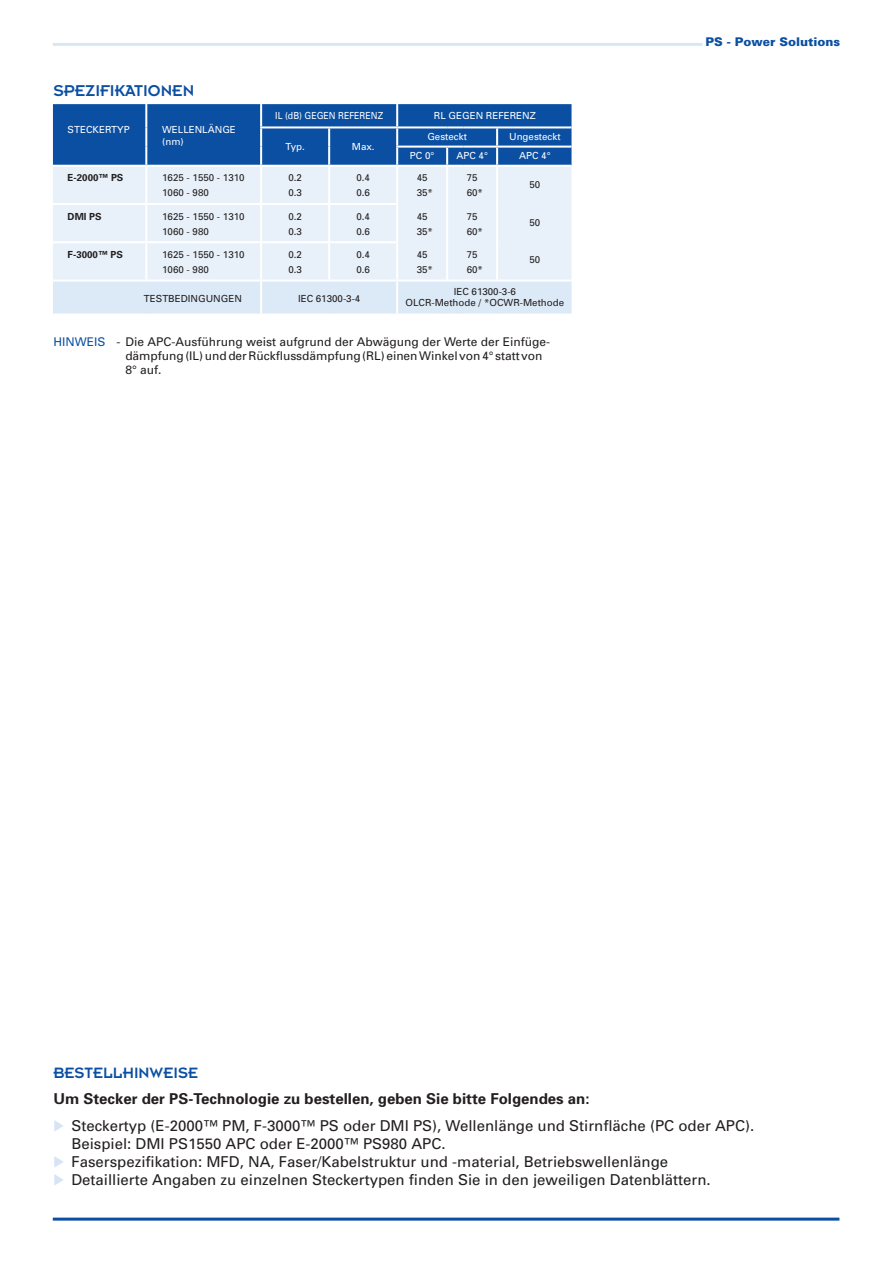
<style>
.page{position:relative;width:893px;height:1263px;background:#fff}
.page>*{position:absolute;margin:0;border:0;box-sizing:border-box;transform-origin:0 0}
.t1{font:17.25px "Insignia";color:#0a4fa2}
.t2{font:16.5px "Insignia";color:#0a4fa2}
.t3{font:15px/18px "Univers";color:#231f20}
.t4{font:700 15px "Univers";color:#231f20}
.t5{font:12px/14.2px "Univers";color:#231f20}
.t6{font:900 12px "Univers";color:#0a4fa2}
.t7{font:9.75px/15px "Univers";color:#231f20}
.t8{font:9.75px/11.7px "Univers";color:#fff}
.t9{font:700 9.75px "Univers";color:#231f20}
.t10{font:9.75px "Univers";color:#fff;scale:.9 1}
.s1{color:#0a4fa2}
</style>
<div class="page">
<hr style="left:53px;top:43px;width:649px;height:3px;background:#d8e7f5">
<hr style="left:53px;top:1217px;width:786px;height:3px;background:#0a4fa2">
<div style="left:54px;top:167px;width:518px;height:113px;background:#e8f1f9"></div>
<hr style="left:145px;top:167px;width:2px;height:36px;background:#fff">
<hr style="left:260px;top:167px;width:2px;height:36px;background:#fff">
<hr style="left:328px;top:167px;width:2px;height:36px;background:#fff">
<hr style="left:396px;top:167px;width:2px;height:36px;background:#fff">
<svg style="left:54px;top:106px;width:518px;height:60px;background:#1c5ba8"></svg>
<hr style="left:446px;top:167px;width:2px;height:37px;background:#fff">
<hr style="left:464px;top:165px;width:33px;height:2px;background:#fff">
<hr style="left:497px;top:165px;width:25px;height:2px;background:#fff">
<hr style="left:496px;top:167px;width:2px;height:37px;background:#fff">
<hr style="left:522px;top:165px;width:50px;height:2px;background:#fff">
<hr style="left:53px;top:203px;width:93px;height:2px;background:#fff">
<hr style="left:146px;top:203px;width:115px;height:2px;background:#fff">
<hr style="left:145px;top:205px;width:2px;height:36px;background:#fff">
<hr style="left:261px;top:203px;width:68px;height:2px;background:#fff">
<hr style="left:260px;top:205px;width:2px;height:36px;background:#fff">
<hr style="left:329px;top:203px;width:69px;height:2px;background:#fff">
<hr style="left:328px;top:205px;width:2px;height:36px;background:#fff">
<hr style="left:396px;top:205px;width:2px;height:36px;background:#fff">
<hr style="left:446px;top:204px;width:2px;height:38px;background:#fff">
<hr style="left:496px;top:204px;width:2px;height:38px;background:#fff">
<hr style="left:53px;top:241px;width:93px;height:2px;background:#fff">
<hr style="left:146px;top:241px;width:115px;height:2px;background:#fff">
<hr style="left:145px;top:243px;width:2px;height:37px;background:#fff">
<hr style="left:261px;top:241px;width:68px;height:2px;background:#fff">
<hr style="left:260px;top:243px;width:2px;height:37px;background:#fff">
<hr style="left:329px;top:241px;width:69px;height:2px;background:#fff">
<hr style="left:328px;top:243px;width:2px;height:37px;background:#fff">
<hr style="left:396px;top:243px;width:2px;height:37px;background:#fff">
<hr style="left:446px;top:242px;width:2px;height:38px;background:#fff">
<hr style="left:496px;top:242px;width:2px;height:38px;background:#fff">
<div style="left:54px;top:281px;width:518px;height:33px;background:#dce9f6"></div>
<div style="left:51px;top:103px;width:529px;height:215px;border:2px solid #fff"></div>
<p class="t1" style="left:53px;top:82px;width:142px">SPEZIFIKATIONEN</p>
<p class="t8" style="left:68px;top:124px;width:64px">STECKERTYP</p>
<p class="t8" style="left:162px;top:124px;width:75px">WELLENLÄNGE (nm)</p>
<p class="t10" style="left:275px;top:109px;width:121px">IL (dB) GEGEN REFERENZ</p>
<p class="t8" style="left:434px;top:109px;width:103px">RL GEGEN REFERENZ</p>
<p class="t8" style="left:285px;top:141px;width:21px">Typ.</p>
<p class="t8" style="left:352px;top:141px;width:24px">Max.</p>
<p class="t8" style="left:427px;top:130px;width:41px">Gesteckt</p>
<p class="t8" style="left:509px;top:130px;width:53px">Ungesteckt</p>
<p class="t8" style="left:410px;top:149px;width:26px">PC 0°</p>
<p class="t8" style="left:456px;top:149px;width:33px">APC 4°</p>
<p class="t8" style="left:519px;top:149px;width:33px">APC 4°</p>
<p class="t9" style="left:68px;top:172px;width:57px">E-2000™ PS</p>
<p class="t7" style="left:162px;top:170px;width:84px">1625 - 1550 - 1310<br>1060 - 980</p>
<p class="t7" style="left:288px;top:170px;width:15px">0.2<br>0.3</p>
<p class="t7" style="left:356px;top:170px;width:15px">0.4<br>0.6</p>
<p class="t7" style="left:417px;top:170px;width:18px">45<br>35*</p>
<p class="t7" style="left:417px;top:209px;width:18px">45<br>35*</p>
<p class="t7" style="left:417px;top:247px;width:18px">45<br>35*</p>
<p class="t7" style="left:467px;top:170px;width:18px">75<br>60*</p>
<p class="t7" style="left:467px;top:209px;width:18px">75<br>60*</p>
<p class="t7" style="left:467px;top:247px;width:18px">75<br>60*</p>
<p class="t7" style="left:529px;top:177px;width:12px">50</p>
<p class="t7" style="left:529px;top:215px;width:12px">50</p>
<p class="t7" style="left:529px;top:252px;width:12px">50</p>
<p class="t9" style="left:68px;top:210px;width:36px">DMI PS</p>
<p class="t7" style="left:162px;top:208px;width:84px">1625 - 1550 - 1310<br>1060 - 980</p>
<p class="t7" style="left:288px;top:208px;width:15px">0.2<br>0.3</p>
<p class="t7" style="left:356px;top:208px;width:15px">0.4<br>0.6</p>
<p class="t9" style="left:68px;top:248px;width:57px">F-3000™ PS</p>
<p class="t7" style="left:162px;top:247px;width:84px">1625 - 1550 - 1310<br>1060 - 980</p>
<p class="t7" style="left:288px;top:247px;width:15px">0.2<br>0.3</p>
<p class="t7" style="left:356px;top:247px;width:15px">0.4<br>0.6</p>
<p class="t7" style="left:144px;top:291px;width:100px">TESTBEDINGUNGEN</p>
<p class="t7" style="left:298px;top:291px;width:64px">IEC 61300-3-4</p>
<p class="t7" style="left:405px;top:285px;width:160px;line-height:11.7px;text-align:center">IEC 61300-3-6<br>OLCR-Methode / *OCWR-Methode</p>
<p class="t5" style="left:125px;top:334px;width:426px;text-indent:-72px"><span class="s1">HINWEIS</span> - Die APC-Ausführung weist aufgrund der Abwägung der Werte der Einfüge&shy;dämpfung (IL) und der Rückflussdämpfung (RL) einen Winkel von 4° statt von<br>8° auf.</p>
<p class="t6" style="left:705px;top:34px;width:136px">PS - Power Solutions</p>
<p class="t2" style="left:53px;top:1064px;width:146px">BESTELLHINWEISE</p>
<p class="t4" style="left:53px;top:1089px;width:538px">Um Stecker der PS-Technologie zu bestellen, geben Sie bitte Folgendes an:</p>
<p class="t3" style="left:71px;top:1116px;width:684px">Steckertyp (E-2000™ PM, F-3000™ PS oder DMI PS), Wellenlänge und Stirnfläche (PC oder APC).<br>Beispiel: DMI PS1550 APC oder E-2000™ PS980 APC.<br>Faserspezifikation: MFD, NA, Faser/Kabelstruktur und -material, Betriebswellenlänge<br>Detaillierte Angaben zu einzelnen Steckertypen finden Sie in den jeweiligen Datenblättern.</p>
</div>
